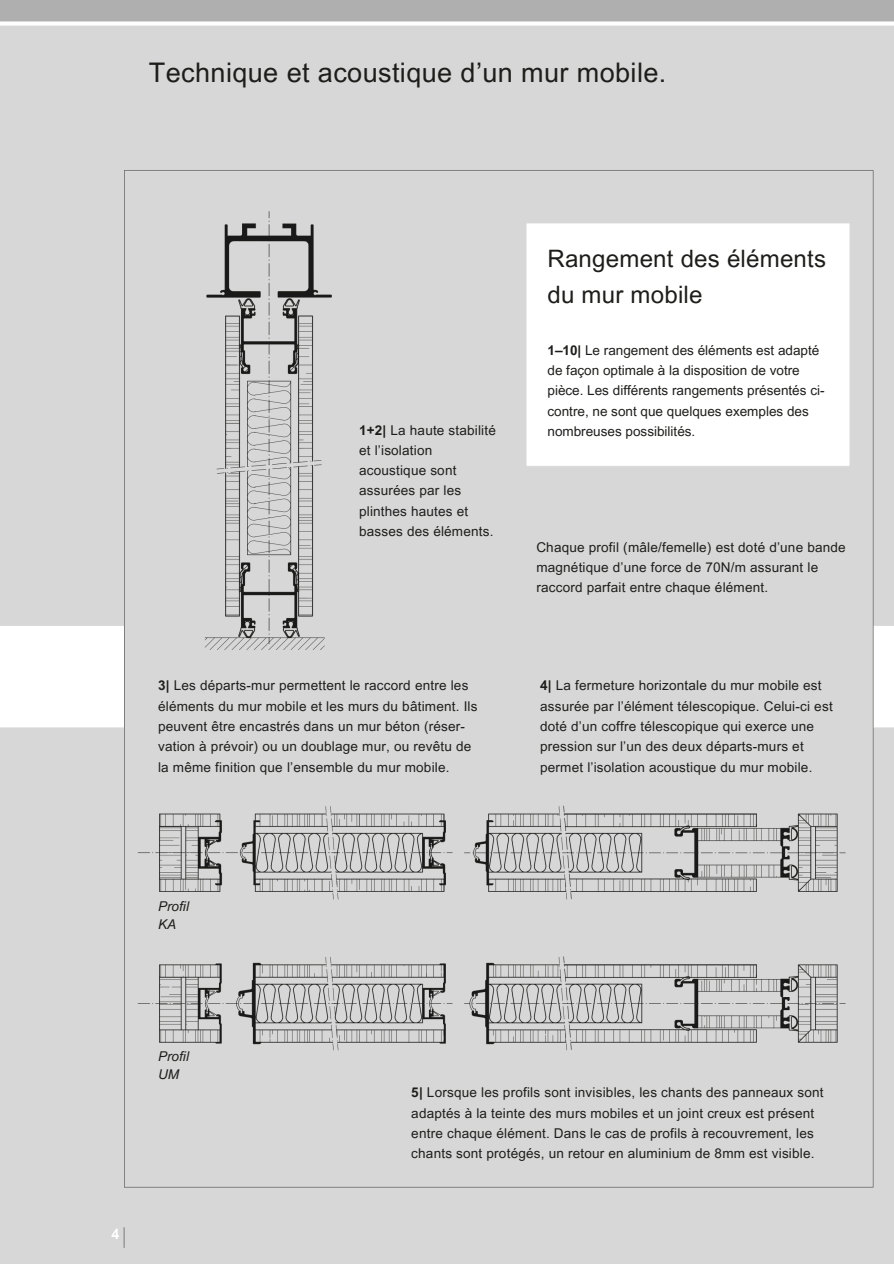
<style>
.page{position:relative;width:894px;height:1264px;background:#fff}
.page>*{position:absolute;margin:0;border:0;box-sizing:border-box;transform-origin:0 0}
.t1{font:27px "Arial MT Pro";letter-spacing:.015em;color:#1d1d1b}
.t2{font:24px/36px "Arial MT Pro";letter-spacing:.01em;color:#1d1d1b}
.t3{font:700 14.25px "Arial MT Pro";color:#fff}
.t4{font:13.5px/20.2px "Arial MT Pro";letter-spacing:.015em;color:#1d1d1b}
.t5{font:italic 13.5px/18px "Arial MT Pro";color:#1d1d1b}
.s1{font-weight:700}
</style>
<div class="page">
<img style="left:0;top:0;width:893px;height:1263px">
<p class="t1" style="left:149px;top:62px;width:519px">Technique et acoustique d’un mur mobile.</p>
<p class="t4" style="left:359px;top:421px;width:138px"><span class="s1">1+2|</span> La haute stabilité et l’isolation acoustique sont assurées par les plinthes hautes et basses des éléments.</p>
<p class="t4" style="left:158px;top:677px;width:321px"><span class="s1">3|</span> Les départs-mur permettent le raccord entre les éléments du mur mobile et les murs du bâtiment. Ils peuvent être encastrés dans un mur béton (réser&shy;vation à prévoir) ou un doublage mur, ou revêtu de la même finition que l’ensemble du mur mobile.</p>
<h2 class="t2" style="left:547px;top:243px;width:280px">Rangement des éléments du mur mobile</h2>
<p class="t4" style="left:547px;top:342px;width:278px"><span class="s1">1–10|</span> Le rangement des éléments est adapté de façon optimale à la disposition de votre pièce. Les différents rangements présentés ci&shy;contre, ne sont que quelques exemples des nombreuses possibilités.</p>
<p class="t4" style="left:536px;top:538px;width:311px">Chaque profil (mâle/femelle) est doté d’une bande magnétique d’une force de 70N/m assurant le raccord parfait entre chaque élément.</p>
<p class="t4" style="left:540px;top:677px;width:294px"><span class="s1">4|</span> La fermeture horizontale du mur mobile est assurée par l’élément télescopique. Celui-ci est doté d’un coffre télescopique qui exerce une pression sur l’un des deux départs-murs et permet l’isolation acoustique du mur mobile.</p>
<p class="t5" style="left:158px;top:899px;width:32px">Profil<br>KA</p>
<p class="t5" style="left:158px;top:1049px;width:32px">Profil<br>UM</p>
<h1 class="t3" style="left:111px;top:1228px;width:9px">4</h1>
<p class="t4" style="left:411px;top:1084px;width:414px"><span class="s1">5|</span> Lorsque les profils sont invisibles, les chants des panneaux sont adaptés à la teinte des murs mobiles et un joint creux est présent entre chaque élément. Dans le cas de profils à recouvrement, les chants sont protégés, un retour en aluminium de 8mm est visible.</p>
</div>
